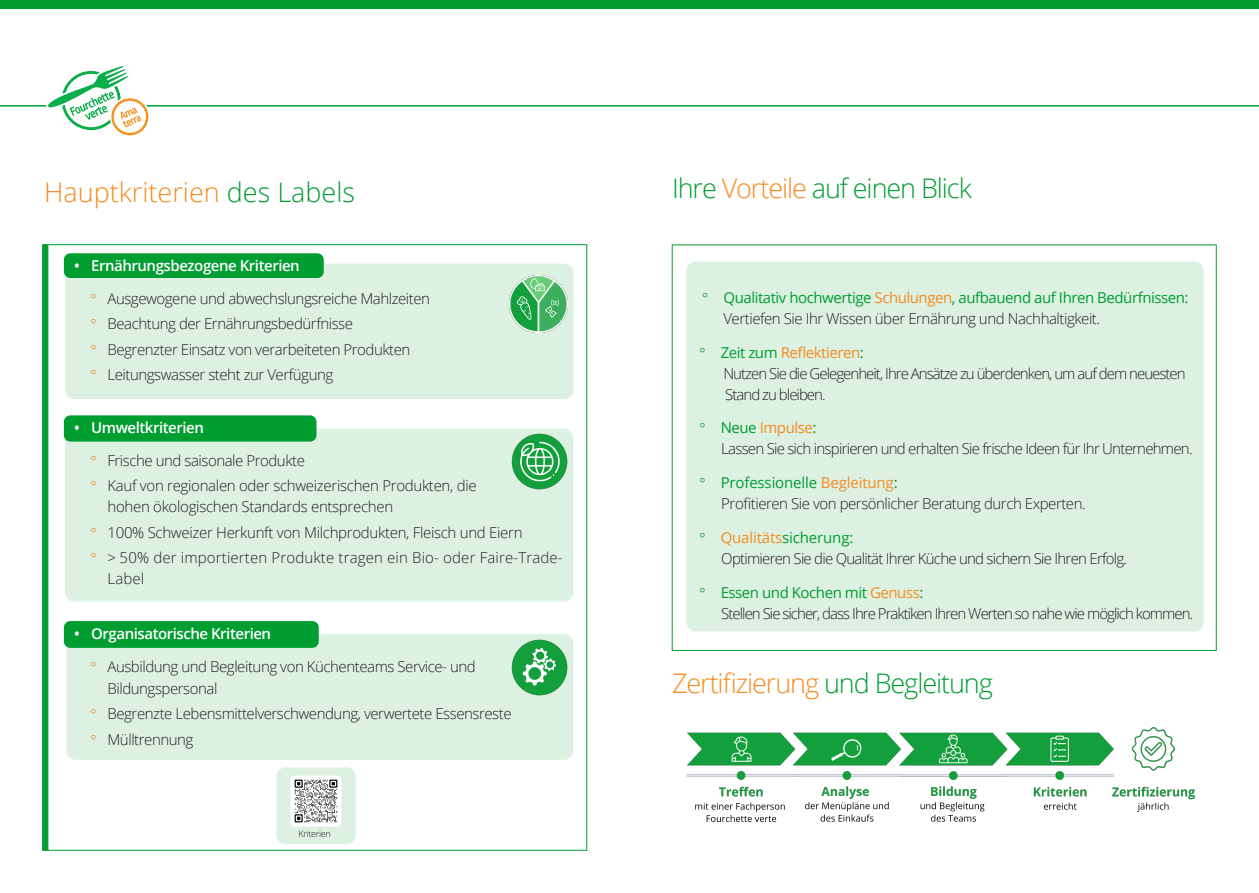
<style>
.page{position:relative;width:1259px;height:893px;background:#fff}
.page>*{position:absolute;margin:0;border:0;box-sizing:border-box;transform-origin:0 0}
._00_TITRE_3{font:300 27px "Open Sans";letter-spacing:-.04em;color:#f68b1f}
._00_TITRE_2{font:300 27px "Open Sans";letter-spacing:-.04em;color:#009d30}
._00_TITRE_2-2{font:300 27px "Open Sans";color:#f68b1f}
._00_TEXTE{font:300 15px/21px "Open Sans";letter-spacing:-.03em;color:#231f20}
._00_TEXTE-2{font:300 15px/21px "Open Sans";letter-spacing:-.065em;color:#231f20}
.t1{font:15px/21px "Open Sans";letter-spacing:-.03em;color:#009d30}
._00_TEXTE-3{font:300 15px "Open Sans";letter-spacing:-.05em;color:#231f20}
.t2{font:600 15px "Open Sans";letter-spacing:-.03em;color:#fff}
._00_TEXTE-4{font:300 15px/21px "Open Sans";letter-spacing:.01em;color:#231f20}
.t3{font:15px "Open Sans";letter-spacing:-.01em;color:#009d30}
.t4{font:15px "Open Sans";letter-spacing:-.03em;color:#f68b1f}
._00_TITRE_3-2{font:300 9px "Open Sans";letter-spacing:-.03em;color:#231f20}
.s1{color:#009d30}
.s2{color:#f68b1f}
.s3{font-weight:300;color:#231f20}
</style>
<div class="page">
<img style="left:686px;top:727px;width:509px;height:96px">
<div style="left:67px;top:635px;width:505px;height:124px;background:#dcf1e2;border-radius:9px"></div>
<div style="left:66px;top:634px;width:507px;height:126px;border:2px solid #009d30;border-radius:9px"></div>
<div style="left:66px;top:429px;width:506px;height:172px;background:#dcf1e2;border-radius:9px"></div>
<div style="left:65px;top:428px;width:508px;height:174px;border:2px solid #009d30;border-radius:9px"></div>
<div style="left:66px;top:264px;width:507px;height:134px;background:#dcf1e2;border-radius:9px"></div>
<div style="left:65px;top:264px;width:508px;height:135px;border:2px solid #009d30;border-radius:9px"></div>
<div style="left:687px;top:262px;width:516px;height:369px;background:#dcf1e2;border-radius:9px"></div>
<div style="left:686px;top:261px;width:517px;height:370px;border:2px solid #009d30;border-radius:9px"></div>
<img style="left:511px;top:434px;width:56px;height:56px">
<div style="left:64px;top:415px;width:252px;height:27px;background:#009d30;border-radius:6px"></div>
<div style="left:64px;top:253px;width:260px;height:25px;background:#009d30;border-radius:6px"></div>
<img style="left:511px;top:639px;width:56px;height:56px">
<div style="left:64px;top:621px;width:255px;height:27px;background:#009d30;border-radius:6px"></div>
<svg style="left:42px;top:244px;width:6px;height:606px;background:#059e34"></svg>
<div style="left:277px;top:768px;width:78px;height:75px;background:#dcf1e2;border-radius:9px"></div>
<div style="left:276px;top:767px;width:79px;height:77px;border:2px solid #009d30;border-radius:9px"></div>
<img style="left:291px;top:776px;width:50px;height:51px">
<img style="left:510px;top:275px;width:57px;height:58px">
<div style="left:0;top:0;width:1259px;height:9px;background:#009d30"></div>
<hr style="left:0;top:105px;width:1259px;height:2px;background:#009d30">
<svg style="left:46px;top:66px;width:107px;height:70px"></svg>
<p class="_00_TITRE_2-2" style="left:44px;top:174px;width:312px">Hauptkriterien <span class="s1">des Labels</span></p>
<p class="_00_TITRE_2" style="left:672px;top:170px;width:301px">Ihre <span class="s2">Vorteile</span> auf einen Blick</p>
<p class="t2" style="left:74px;top:255px;width:227px">• Ernährungsbezogene Kriterien</p>
<p class="_00_TEXTE" style="left:107px;top:288px;width:324px">Ausgewogene und abwechslungsreiche Mahlzeiten</p>
<p class="_00_TEXTE" style="left:107px;top:313px;width:247px">Beachtung der Ernährungsbedürfnisse</p>
<p class="_00_TEXTE" style="left:107px;top:338px;width:304px">Begrenzter Einsatz von verarbeiteten Produkten</p>
<p class="_00_TEXTE" style="left:107px;top:364px;width:227px">Leitungswasser steht zur Verfügung</p>
<p class="t2" style="left:74px;top:417px;width:131px">• Umweltkriterien</p>
<p class="_00_TEXTE" style="left:107px;top:450px;width:199px">Frische und saisonale Produkte</p>
<p class="_00_TEXTE" style="left:107px;top:475px;width:371px">Kauf von regionalen oder schweizerischen Produkten, die hohen ökologischen Standards entsprechen</p>
<p class="_00_TEXTE" style="left:107px;top:521px;width:416px">100% Schweizer Herkunft von Milchprodukten, Fleisch und Eiern</p>
<p class="_00_TEXTE-4" style="left:107px;top:547px;width:457px">&gt; 50% der importierten Produkte tragen ein Bio- oder Faire-Trade-<br>Label</p>
<p class="t2" style="left:74px;top:623px;width:198px">• Organisatorische Kriterien</p>
<p class="_00_TEXTE" style="left:107px;top:655px;width:370px;line-height:22.5px">Ausbildung und Begleitung von Küchenteams Service- und<br>Bildungspersonal</p>
<p class="_00_TEXTE" style="left:107px;top:703px;width:406px">Begrenzte Lebensmittelverschwendung, verwertete Essensreste</p>
<p class="_00_TEXTE" style="left:107px;top:728px;width:87px">Mülltrennung</p>
<p class="_00_TITRE_3-2" style="left:298px;top:828px;width:34px">Kriterien</p>
<p class="t1" style="left:723px;top:286px;width:467px">Qualitativ hochwertige <span class="s2">Schulungen</span>, aufbauend auf Ihren Bedürfnissen:<br><span class="s3">Vertiefen Sie Ihr Wissen über Ernährung und Nachhaltigkeit.</span></p>
<p class="t4" style="left:720px;top:342px;width:145px"><span class="s1">Zeit zum</span> Reflektieren<span class="s1">:</span></p>
<p class="_00_TEXTE-2" style="left:723px;top:362px;width:464px">Nutzen Sie die Gelegenheit, Ihre Ansätze zu überdenken, um auf dem neuesten<br>Stand zu bleiben.</p>
<p class="t4" style="left:720px;top:418px;width:97px"><span class="s1">Neue</span> Impulse<span class="s1">:</span></p>
<p class="_00_TEXTE-3" style="left:721px;top:439px;width:473px">Lassen Sie sich inspirieren und erhalten Sie frische Ideen für Ihr Unternehmen.</p>
<p class="t3" style="left:720px;top:472px;width:178px">Professionelle <span class="s2">Begleitung</span>:</p>
<p class="_00_TEXTE" style="left:721px;top:493px;width:366px">Profitieren Sie von persönlicher Beratung durch Experten.</p>
<p class="t3" style="left:720px;top:527px;width:134px"><span class="s2">Qualitäts</span>sicherung:</p>
<p class="_00_TEXTE-3" style="left:721px;top:548px;width:407px">Optimieren Sie die Qualität Ihrer Küche und sichern Sie Ihren Erfolg.</p>
<p class="t1" style="left:720px;top:581px;width:204px">Essen und Kochen mit <span class="s2">Genuss</span>:</p>
<p class="_00_TEXTE-2" style="left:721px;top:602px;width:473px">Stellen Sie sicher, dass Ihre Praktiken Ihren Werten so nahe wie möglich kommen.</p>
<p class="_00_TITRE_3" style="left:672px;top:665px;width:322px">Zertifizierung <span class="s1">und Begleitung</span></p>
</div>
